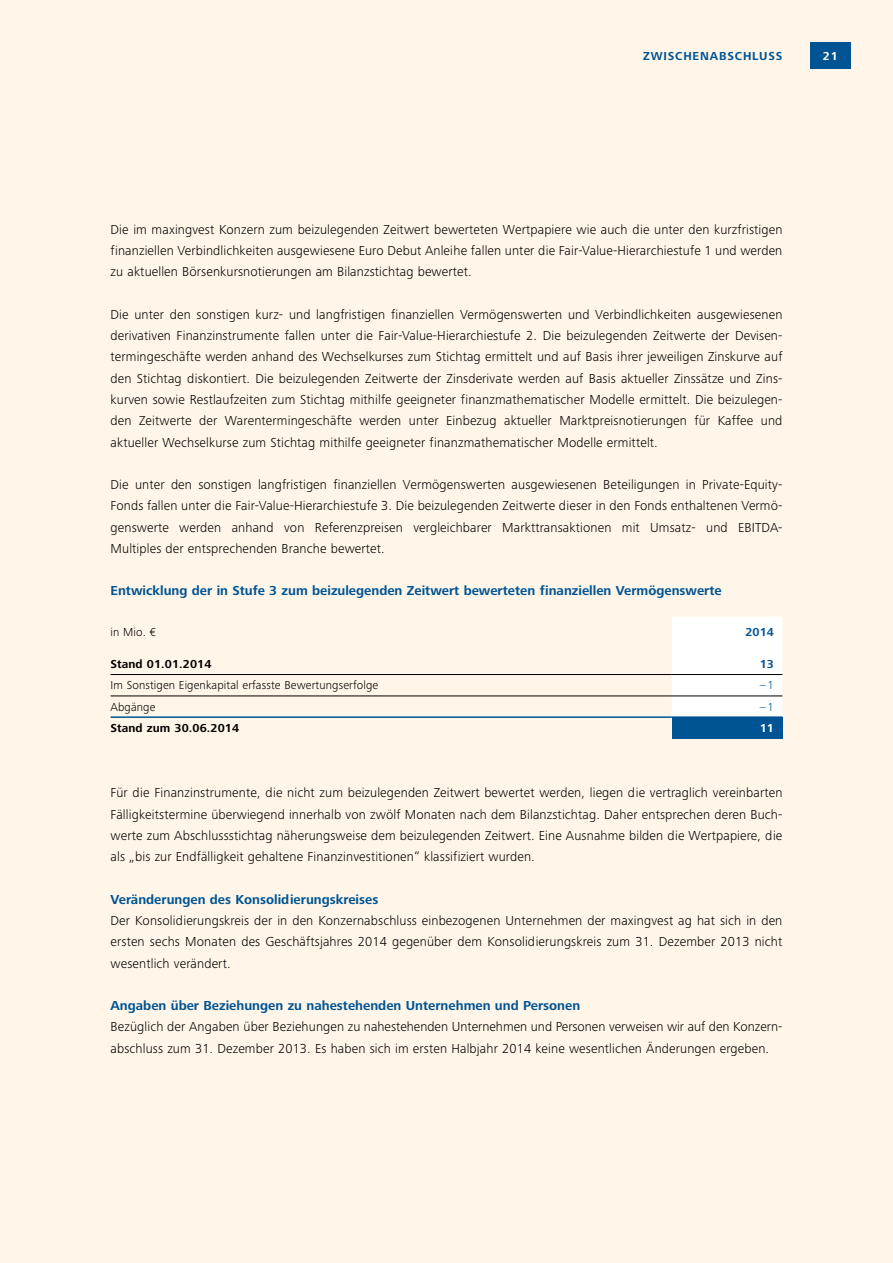
<style>
.page{position:relative;width:893px;height:1263px;background:#fff6e9}
.page>*{position:absolute;margin:0;border:0;box-sizing:border-box;transform-origin:0 0}
.t1{font:300 13.5px/21.3px "Frutiger Next Pro";letter-spacing:.01em;color:#000;text-align:justify}
.t2{font:700 13.5px "Frutiger Next Pro";color:#005493}
.t3{font:300 12px "Frutiger Next Pro";letter-spacing:.01em;color:#000}
.t4{font:700 12px "Frutiger Next Pro";letter-spacing:.01em;color:#000}
.t5{font:700 12px "Frutiger Next Pro";letter-spacing:.07em;color:#005493}
.t6{font:700 12px "Frutiger Next Pro";color:#fff}
.t7{font:300 12px "Frutiger Next Pro";color:#005493}
</style>
<div class="page">
<div style="left:810px;top:43px;width:40px;height:26px;background:#005493"></div>
<div style="left:672px;top:617px;width:110px;height:99px;background:#fff"></div>
<div style="left:672px;top:717px;width:110px;height:21px;background:#005493"></div>
<hr style="left:111px;top:674px;width:561px;height:1px;background:#000">
<hr style="left:672px;top:674px;width:110px;height:1px;background:#000">
<hr style="left:111px;top:696px;width:561px;height:1px;background:#000">
<hr style="left:672px;top:696px;width:110px;height:1px;background:#000">
<hr style="left:111px;top:716px;width:561px;height:2px;background:#005493">
<hr style="left:672px;top:716px;width:110px;height:2px;background:#005493">
<p class="t5" style="left:643px;top:49px;width:141px">Zwischenabschluss</p>
<p class="t6" style="left:823px;top:49px;width:16px">21</p>
<p class="t1" style="left:111px;top:219px;width:673px">Die im maxingvest Konzern zum beizulegenden Zeitwert bewerteten Wertpapiere wie auch die unter den kurzfristigen finanziellen Verbindlichkeiten ausgewiesene Euro Debut Anleihe fallen unter die Fair-Value-Hierarchiestufe 1 und werden zu aktuellen Börsenkursnotierungen am Bilanzstichtag bewertet.</p>
<p class="t1" style="left:111px;top:304px;width:673px">Die unter den sonstigen kurz- und langfristigen finanziellen Vermögenswerten und Verbindlichkeiten ausgewiesenen derivativen Finanzinstrumente fallen unter die Fair-Value-Hierarchiestufe 2. Die beizulegenden Zeitwerte der Devisen&shy;termingeschäfte werden anhand des Wechselkurses zum Stichtag ermittelt und auf Basis ihrer jeweiligen Zinskurve auf den Stichtag diskontiert. Die beizulegenden Zeitwerte der Zinsderivate werden auf Basis aktueller Zinssätze und Zins&shy;kurven sowie Restlaufzeiten zum Stichtag mithilfe geeigneter finanzmathematischer Modelle ermittelt. Die beizulegen&shy;den Zeitwerte der Warentermingeschäfte werden unter Einbezug aktueller Marktpreisnotierungen für Kaffee und aktueller Wechselkurse zum Stichtag mithilfe geeigneter finanzmathematischer Modelle ermittelt.</p>
<p class="t1" style="left:111px;top:474px;width:673px">Die unter den sonstigen langfristigen finanziellen Vermögenswerten ausgewiesenen Beteiligungen in Private-Equity-Fonds fallen unter die Fair-Value-Hierarchiestufe 3. Die beizulegenden Zeitwerte dieser in den Fonds enthaltenen Vermö&shy;genswerte werden anhand von Referenzpreisen vergleichbarer Markttransaktionen mit Umsatz- und EBITDA-Multiples der entsprechenden Branche bewertet.</p>
<p class="t2" style="left:111px;top:583px;width:613px">Entwicklung der in Stufe 3 zum beizulegenden Zeitwert bewerteten finanziellen Vermögenswerte</p>
<p class="t3" style="left:111px;top:625px;width:47px">in Mio. €</p>
<p class="t5" style="left:745px;top:625px;width:30px">2014</p>
<p class="t4" style="left:111px;top:657px;width:102px">Stand 01.01.2014</p>
<p class="t5" style="left:760px;top:657px;width:16px">13</p>
<p class="t3" style="left:111px;top:678px;width:269px">Im Sonstigen Eigenkapital erfasste Bewertungserfolge</p>
<p class="t7" style="left:760px;top:678px;width:16px">–1</p>
<p class="t3" style="left:111px;top:700px;width:46px">Abgänge</p>
<p class="t7" style="left:760px;top:700px;width:16px">–1</p>
<p class="t4" style="left:111px;top:721px;width:130px">Stand zum 30.06.2014</p>
<p class="t6" style="left:760px;top:721px;width:16px">11</p>
<p class="t1" style="left:111px;top:782px;width:673px">Für die Finanzinstrumente, die nicht zum beizulegenden Zeitwert bewertet werden, liegen die vertraglich vereinbarten Fälligkeitstermine überwiegend innerhalb von zwölf Monaten nach dem Bilanzstichtag. Daher entsprechen deren Buch&shy;werte zum Abschlussstichtag näherungsweise dem beizulegenden Zeitwert. Eine Ausnahme bilden die Wertpapiere, die als „bis zur Endfälligkeit gehaltene Finanzinvestitionen“ klassifiziert wurden.</p>
<p class="t2" style="left:111px;top:891px;width:269px">Veränderungen des Konsolidierungskreises</p>
<p class="t1" style="left:111px;top:910px;width:673px">Der Konsolidierungskreis der in den Konzernabschluss einbezogenen Unternehmen der maxingvest ag hat sich in den ersten sechs Monaten des Geschäftsjahres 2014 gegenüber dem Konsolidierungskreis zum 31. Dezember 2013 nicht wesentlich verändert.</p>
<p class="t2" style="left:111px;top:998px;width:471px">Angaben über Beziehungen zu nahestehenden Unternehmen und Personen</p>
<p class="t1" style="left:111px;top:1016px;width:673px">Bezüglich der Angaben über Beziehungen zu nahestehenden Unternehmen und Personen verweisen wir auf den Konzern&shy;abschluss zum 31. Dezember 2013. Es haben sich im ersten Halbjahr 2014 keine wesentlichen Änderungen ergeben.</p>
</div>
